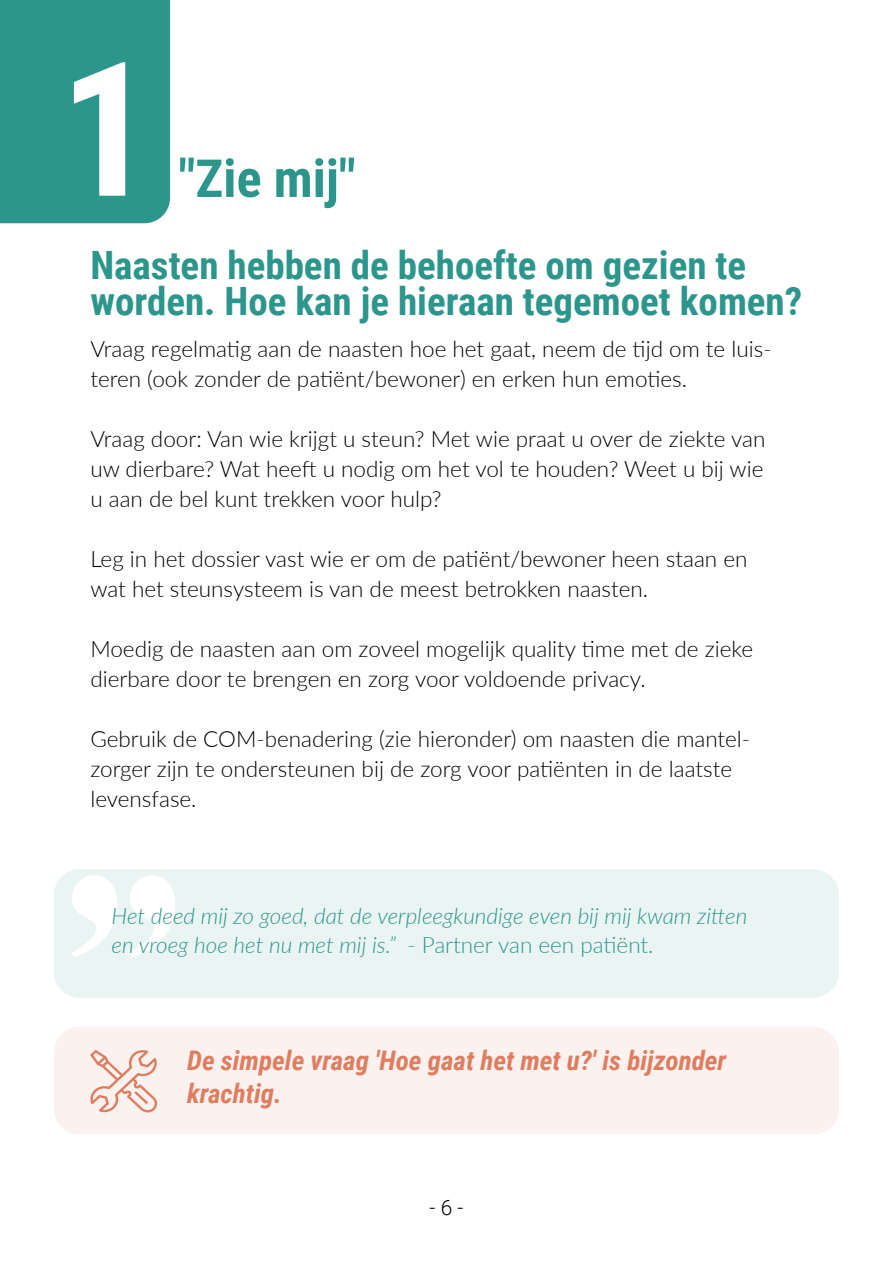
<style>
.page{position:relative;width:893px;height:1263px;background:#fff}
.page>*{position:absolute;margin:0;border:0;box-sizing:border-box;transform-origin:0 0}
.t1{font:300px "Engravers";color:#fff}
.t2{font:700 187.5px "Roboto Condensed";color:#fff}
.t3{font:700 52.5px "Roboto Condensed";color:#2c968c}
.t4{font:700 39px/36px "Roboto Condensed";color:#2c968c}
.t5{font:italic 700 27px/32.4px "Roboto Condensed";color:#de7d5f}
.t6{font:300 22.5px/30px "Lato";color:#000}
.t7{font:italic 300 22.5px/28.5px "Lato";color:#2c968c}
.t8{font:300 21px "Roboto";color:#000}
.s1{font-style:normal}
</style>
<div class="page">
<div style="left:0;top:0;width:170px;height:223px;background:#2c968c"></div>
<div style="left:54px;top:869px;width:785px;height:129px;background:#eaf4f3;border-radius:26px"></div>
<div style="left:54px;top:1027px;width:785px;height:107px;background:#fbf2ef;border-radius:26px"></div>
<svg style="left:90px;top:1050px;width:68px;height:62px"></svg>
<h2 class="t2" style="left:60px;top:-2px;width:96px">1</h2>
<h3 class="t3" style="left:179px;top:141px;width:178px">"Zie mij"</h3>
<h3 class="t4" style="left:90px;top:245px;width:713px">Naasten hebben de behoefte om gezien te worden. Hoe kan je hieraan tegemoet komen?</h3>
<p class="t6" style="left:90px;top:333px;width:683px">Vraag regelmatig aan de naasten hoe het gaat, neem de tijd om te luis&shy;teren (ook zonder de patiënt/bewoner) en erken hun emoties.</p>
<p class="t6" style="left:90px;top:423px;width:677px;text-align:justify">Vraag door: Van wie krijgt u steun? Met wie praat u over de ziekte van uw dierbare? Wat heeft u nodig om het vol te houden? Weet u bij wie u aan de bel kunt trekken voor hulp?</p>
<p class="t6" style="left:90px;top:543px;width:659px">Leg in het dossier vast wie er om de patiënt/bewoner heen staan en wat het steunsysteem is van de meest betrokken naasten.</p>
<p class="t6" style="left:90px;top:633px;width:664px">Moedig de naasten aan om zoveel mogelijk quality time met de zieke dierbare door te brengen en zorg voor voldoende privacy.</p>
<p class="t6" style="left:90px;top:723px;width:661px">Gebruik de COM-benadering (zie hieronder) om naasten die mantel&shy;zorger zijn te ondersteunen bij de zorg voor patiënten in de laatste levensfase.</p>
<h1 class="t1" style="left:36px;top:802px;width:180px">"</h1>
<p class="t7" style="left:112px;top:901px;width:637px">Het deed mij zo goed, dat de verpleegkundige even bij mij kwam zitten en vroeg hoe het nu met mij is.” <span class="s1">- Partner van een patiënt.</span></p>
<p class="t5" style="left:187px;top:1043px;width:541px">De simpele vraag 'Hoe gaat het met u?' is bijzonder krachtig.</p>
<p class="t8" style="left:430px;top:1192px;width:35px">- 6 -</p>
</div>
